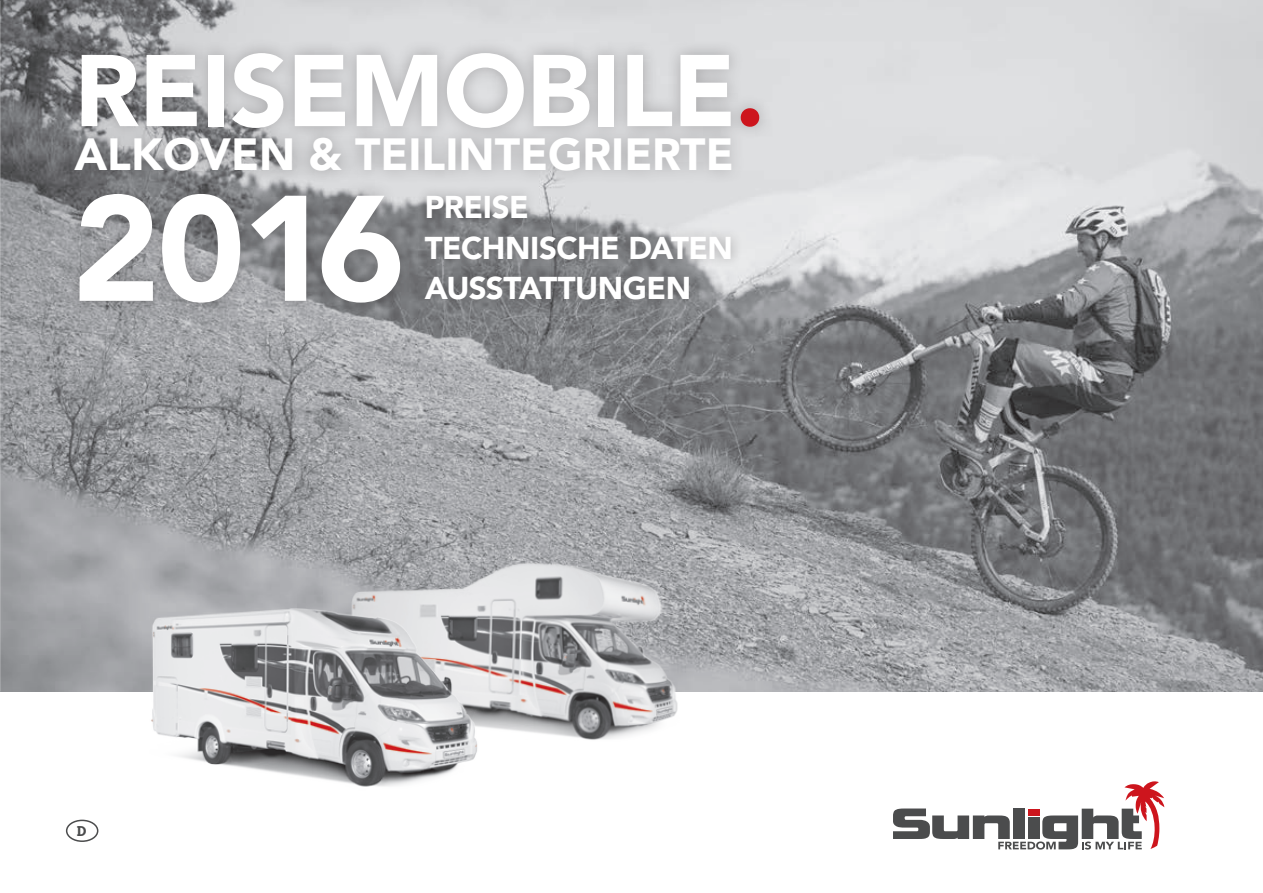
<style>
.page{position:relative;width:1263px;height:893px;background:#fff}
.page>*{position:absolute;margin:0;border:0;box-sizing:border-box;transform-origin:0 0}
.t1{font:900 148.5px "Avenir";color:#fff}
.t2{font:900 100.65px "Avenir";letter-spacing:-.01em;color:#fff}
.t3{font:900 45px "Avenir";color:#fff}
.t4{font:900 31.5px/40.5px "Avenir";letter-spacing:-.02em;color:#fff}
.t5{font:700 13.5px "Arvo";color:#4b4c4d}
.s1{color:#cd151d}
</style>
<div class="page">
<img style="left:0;top:0;width:1263px;height:691px">
<img style="left:308px;top:508px;width:385px;height:232px">
<img style="left:113px;top:555px;width:400px;height:232px">
<svg style="left:893px;top:781px;width:271px;height:68px"></svg>
<div style="left:414px;top:184px;width:329px;height:127px;background:#231f20;opacity:.3"></div>
<div style="left:60px;top:37px;width:714px;height:149px;background:#231f20;opacity:.29"></div>
<div style="left:64px;top:178px;width:351px;height:140px;background:#231f20;opacity:.29"></div>
<div style="left:66px;top:820px;width:32px;height:22px;border:2px solid #4b4c4d;border-radius:50%"></div>
<h2 class="t2" style="left:74px;top:5px;width:692px">REISEMOBILE<span class="s1">.</span></h2>
<h3 class="t3" style="left:74px;top:115px;width:661px">ALKOVEN &amp; TEILINTEGRIERTE</h3>
<h1 class="t1" style="left:72px;top:122px;width:334px">2016</h1>
<p class="t4" style="left:425px;top:186px;width:310px">PREISE<br>TECHNISCHE DATEN<br>AUSSTATTUNGEN</p>
<p class="t5" style="left:77px;top:823px;width:11px">D</p>
</div>
